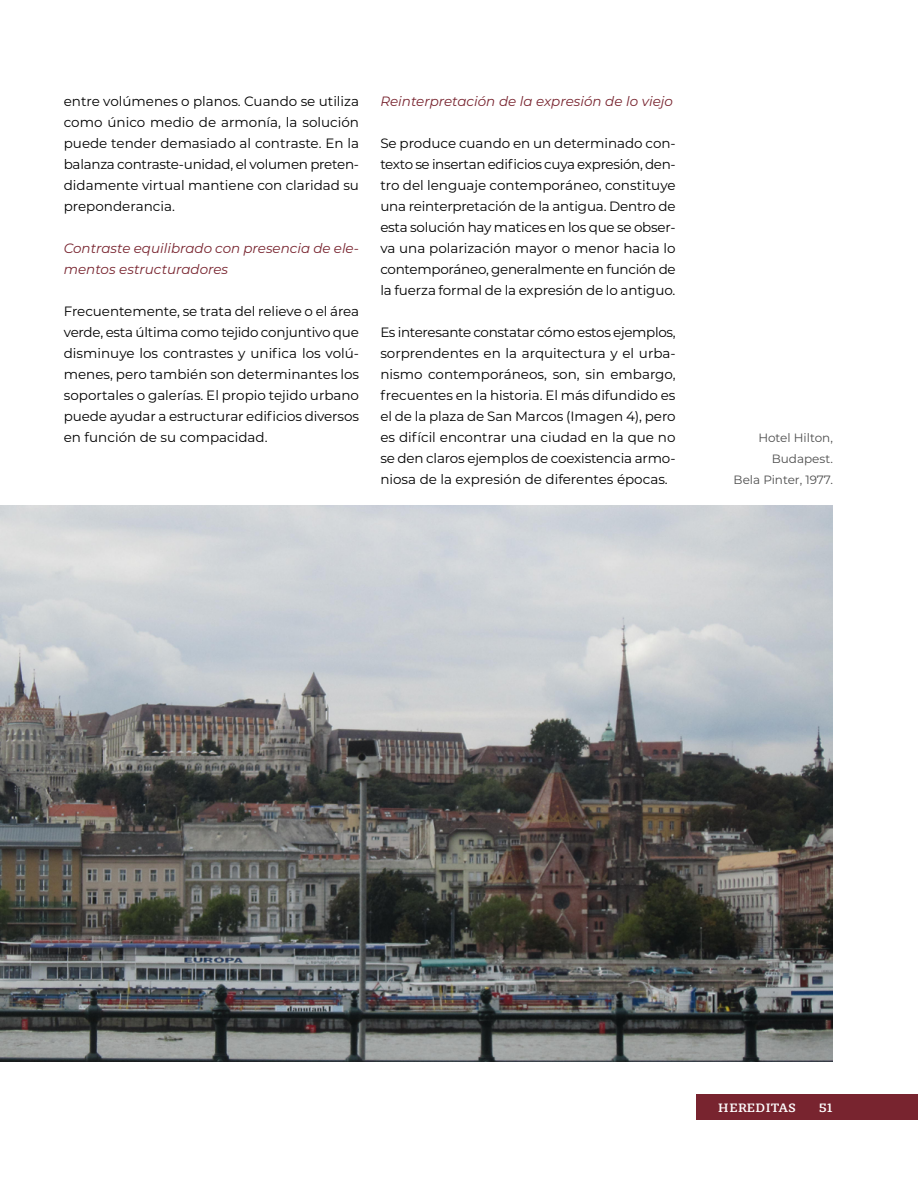
<style>
.page{position:relative;width:918px;height:1188px;background:#fff}
.page>*{position:absolute;margin:0;border:0;box-sizing:border-box;transform-origin:0 0}
.t1{font:13.5px/21px "Montserrat";letter-spacing:-.01em;color:#000;text-align:justify}
.t2{font:italic 13.5px/21px "Montserrat";color:#78242f}
.t3{font:12px/21px "Montserrat";color:#4d4d4d;text-align:right}
.t4{font:700 12px "GMX";color:#fff}
</style>
<div class="page">
<div style="left:696px;top:1095px;width:222px;height:25px;background:#78242f"></div>
<img style="left:0;top:505px;width:833px;height:556px">
<p class="t1" style="left:64px;top:90px;width:297px">entre volúmenes o planos. Cuando se utiliza como único medio de armonía, la solución puede tender demasiado al contraste. En la balanza contraste-unidad, el volumen preten&shy;didamente virtual mantiene con claridad su preponderancia.</p>
<p class="t2" style="left:64px;top:237px;width:297px">Contraste equilibrado con presencia de ele&shy;mentos estructuradores</p>
<p class="t1" style="left:64px;top:300px;width:297px">Frecuentemente, se trata del relieve o el área verde, esta última como tejido conjuntivo que disminuye los contrastes y unifica los volú&shy;menes, pero también son determinantes los soportales o galerías. El propio tejido urbano puede ayudar a estructurar edificios diversos en función de su compacidad.</p>
<p class="t2" style="left:380px;top:90px;width:294px">Reinterpretación de la expresión de lo viejo</p>
<p class="t1" style="left:380px;top:132px;width:297px">Se produce cuando en un determinado con&shy;texto se insertan edificios cuya expresión, den&shy;tro del lenguaje contemporáneo, constituye una reinterpretación de la antigua. Dentro de esta solución hay matices en los que se obser&shy;va una polarización mayor o menor hacia lo contemporáneo, generalmente en función de la fuerza formal de la expresión de lo antiguo.</p>
<p class="t1" style="left:380px;top:321px;width:297px">Es interesante constatar cómo estos ejemplos, sorprendentes en la arquitectura y el urba&shy;nismo contemporáneos, son, sin embargo, frecuentes en la historia. El más difundido es el de la plaza de San Marcos (Imagen 4), pero es difícil encontrar una ciudad en la que no se den claros ejemplos de coexistencia armo&shy;niosa de la expresión de diferentes épocas.</p>
<p class="t3" style="left:734px;top:427px;width:101px">Hotel Hilton,<br>Budapest.<br>Bela Pinter, 1977.</p>
<p class="t4" style="left:718px;top:1101px;width:80px">HEREDITAS</p>
<p class="t4" style="left:819px;top:1101px;width:16px">51</p>
</div>
